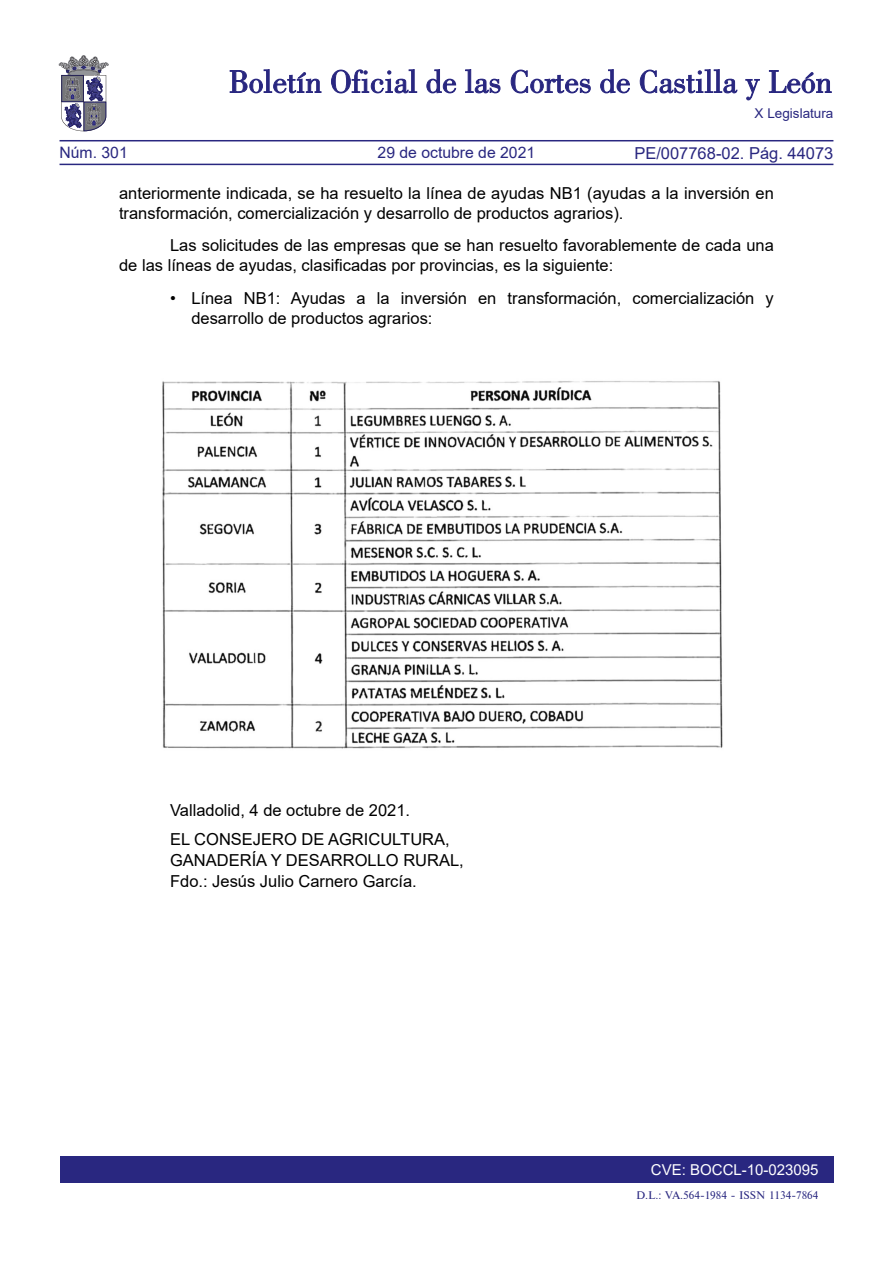
<style>
.page{position:relative;width:893px;height:1263px;background:#fff}
.page>*{position:absolute;margin:0;border:0;box-sizing:border-box;transform-origin:0 0}
.TEXTO_NORMAL{font:16.5px/19.8px "Arial";color:#000}
.firma{font:16.5px/21px "Arial";color:#000}
.Fecha{font:16.5px "Arial";color:#000}
.t1{font:16.5px "Arial";color:#292780}
.t2{font:15.75px "Arial";color:#292780}
.t3{font:15px "Arial";color:#fff}
.t4{font:13.5px "Arial";color:#292780}
.t5{font:10.5px "Times";color:#292780}
</style>
<div class="page">
<div style="left:60px;top:1157px;width:773px;height:26px;background:#292780"></div>
<hr style="left:60px;top:164px;width:773px;height:1px;background:#292780">
<hr style="left:60px;top:140px;width:773px;height:1px;background:#292780">
<svg style="left:230px;top:69px;width:91px;height:24px"></svg>
<svg style="left:331px;top:69px;width:86px;height:24px"></svg>
<svg style="left:426px;top:69px;width:30px;height:24px"></svg>
<svg style="left:465px;top:69px;width:35px;height:24px"></svg>
<svg style="left:511px;top:70px;width:80px;height:23px"></svg>
<svg style="left:600px;top:69px;width:30px;height:24px"></svg>
<svg style="left:640px;top:69px;width:97px;height:24px"></svg>
<svg style="left:745px;top:79px;width:15px;height:21px"></svg>
<svg style="left:769px;top:70px;width:62px;height:23px"></svg>
<svg style="left:59px;top:55px;width:49px;height:76px"></svg>
<img style="left:162px;top:381px;width:561px;height:368px">
<p class="t4" style="left:755px;top:104px;width:80px">X Legislatura</p>
<p class="t2" style="left:60px;top:142px;width:70px">Núm. 301</p>
<p class="t2" style="left:378px;top:142px;width:159px">29 de octubre de 2021</p>
<p class="t1" style="left:634px;top:141px;width:201px">PE/007768-02. Pág. 44073</p>
<p class="TEXTO_NORMAL" style="left:119px;top:183px;width:656px">anteriormente indicada, se ha resuelto la línea de ayudas NB1 (ayudas a la inversión en transformación, comercialización y desarrollo de productos agrarios).</p>
<p class="TEXTO_NORMAL" style="left:119px;top:236px;width:656px;text-indent:51px">Las solicitudes de las empresas que se han resuelto favorablemente de cada una de las líneas de ayudas, clasificadas por provincias, es la siguiente:</p>
<p class="TEXTO_NORMAL" style="left:191px;top:288px;width:584px;text-indent:-21px">• Línea NB1: Ayudas a la inversión en transformación, comercialización y desarrollo de productos agrarios:</p>
<p class="Fecha" style="left:170px;top:798px;width:242px">Valladolid, 4 de octubre de 2021.</p>
<p class="firma" style="left:170px;top:829px;width:295px">EL CONSEJERO DE AGRICULTURA,<br>GANADERÍA Y DESARROLLO RURAL,<br>Fdo.: Jesús Julio Carnero García.</p>
<p class="t3" style="left:651px;top:1159px;width:169px">CVE: BOCCL-10-023095</p>
<p class="t5" style="left:636px;top:1189px;width:184px">D.L.: VA.564-1984 - ISSN 1134-7864</p>
</div>
